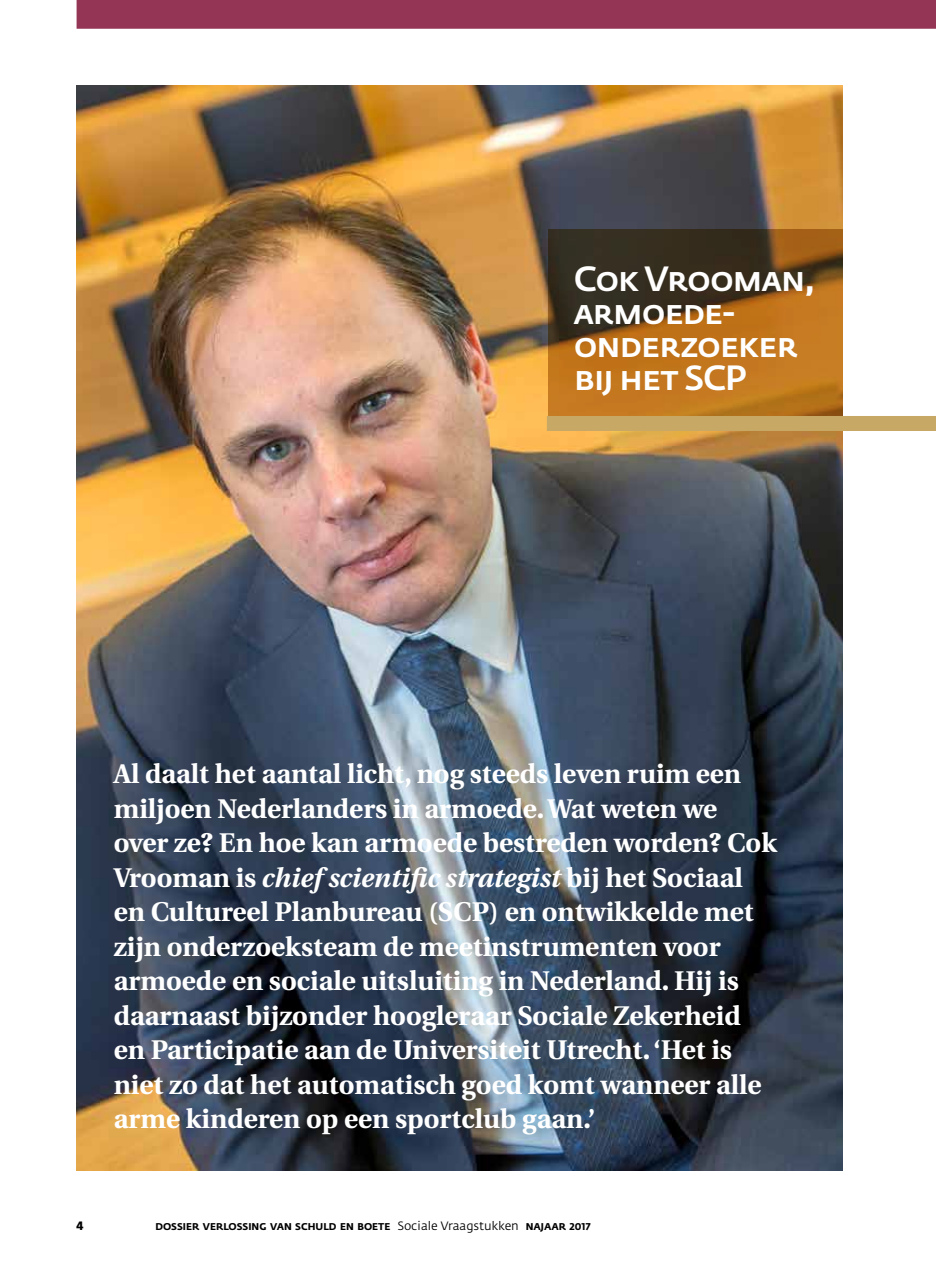
<style>
.page{position:relative;width:936px;height:1276px;background:#fff}
.page>*{position:absolute;margin:0;border:0;box-sizing:border-box;transform-origin:0 0}
.t1{font:34.65px/33px "Fedra Sans Medium SC";letter-spacing:-.035em;color:#fff}
.t2{font:700 27px/34.5px "Utopia";color:#fff}
.t3{font:700 12px "Fedra Sans";color:#000}
.t4{font:700 9.75px "Fedra Sans";color:#000}
.s1{font-style:italic}
.s2{font-weight:400;font-size:12px}
</style>
<div class="page">
<img style="left:77px;top:85px;width:765px;height:1085px">
<svg style="left:547px;top:229px;width:295px;height:187px;background:#88581d"></svg>
<div style="left:547px;top:416px;width:388px;height:15px;background:#c8a865"></div>
<div style="left:77px;top:0;width:858px;height:29px;background:#953556"></div>
<p class="t1" style="left:573px;top:263px;width:243px">Cok Vrooman, armoede&shy;onderzoeker bij het SCP</p>
<p class="t2" style="left:114px;top:757px;width:664px">Al daalt het aantal licht, nog steeds leven ruim een miljoen Nederlanders in armoede. Wat weten we over ze? En hoe kan armoede bestreden worden? Cok Vrooman is <span class="s1">chief scientific strategist</span> bij het Sociaal en Cultureel Planbureau (SCP) en ontwikkelde met zijn onderzoeksteam de meetinstrumenten voor armoede en sociale uitsluiting in Nederland. Hij is daarnaast bijzonder hoogleraar Sociale Zekerheid en Participatie aan de Universiteit Utrecht. ‘Het is niet zo dat het automatisch goed komt wanneer alle arme kinderen op een sportclub gaan.’</p>
<p class="t3" style="left:77px;top:1218px;width:9px">4</p>
<p class="t4" style="left:155px;top:1220px;width:437px">DOSSIER VERLOSSING VAN SCHULD EN BOETE <span class="s2">Sociale Vraagstukken</span> NAJAAR 2017</p>
</div>
